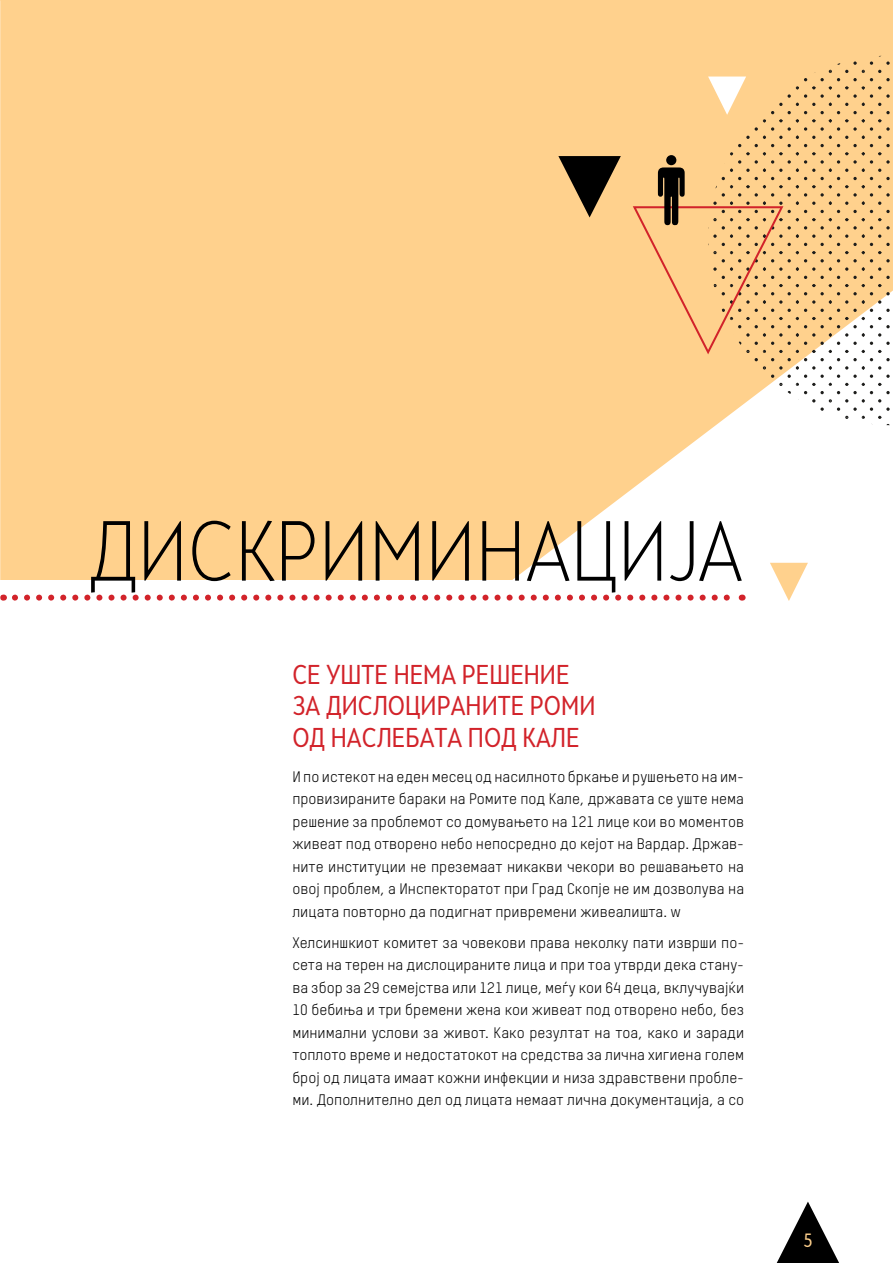
<style>
.page{position:relative;width:893px;height:1263px;background:#fff}
.page>*{position:absolute;margin:0;border:0;box-sizing:border-box;transform-origin:0 0}
.t1{font:300 79.5px "Skola Sans Cn";color:#000}
.t2{font:25.5px/31.5px "Skola Sans Cn";color:#d2232a}
.t3{font:18px "Skola Sans Cn";color:#ffd18d}
.t4{font:15px/22.5px "Oxfam TSTARPRO";color:#000;text-align:justify}
</style>
<div class="page">
<svg style="left:777px;top:1201px;width:62px;height:62px"></svg>
<svg style="left:0;top:0;width:893px;height:580px;background:#ffd598"></svg>
<svg style="left:558px;top:156px;width:63px;height:61px;background:#7f6846"></svg>
<svg style="left:770px;top:563px;width:38px;height:38px"></svg>
<svg style="left:15px;top:595px;width:715px;height:6px"></svg>
<svg style="left:631px;top:56px;width:259px;height:369px;background:#f3cc94"></svg>
<div style="left:666px;top:155px;width:10px;height:10px;background:#000;border-radius:50%"></div>
<h1 class="t1" style="left:89px;top:504px;width:655px">ДИСКРИМИНАЦИЈА</h1>
<h2 class="t2" style="left:292px;top:658px;width:305px">СЕ УШТЕ НЕМА РЕШЕНИЕ<br>ЗА ДИСЛОЦИРАНИТЕ РОМИ<br>ОД НАСЛЕБАТА ПОД КАЛЕ</h2>
<p class="t4" style="left:292px;top:765px;width:453px">И по истекот на еден месец од насилното бркање и рушењето на им&shy;провизираните бараки на Ромите под Кале, државата се уште нема решение за проблемот со домувањето на 121 лице кои во моментов живеат под отворено небо непосредно до кејот на Вардар. Држав&shy;ните институции не преземаат никакви чекори во решавањето на овој проблем, а Инспекторатот при Град Скопје не им дозволува на лицата повторно да подигнат привремени живеалишта. w</p>
<p class="t4" style="left:292px;top:931px;width:453px">Хелсиншкиот комитет за човекови права неколку пати изврши по&shy;сета на терен на дислоцираните лица и при тоа утврди дека стану&shy;ва збор за 29 семејства или 121 лице, меѓу кои 64 деца, вклучувајќи 10 бебиња и три бремени жена кои живеат под отворено небо, без минимални услови за живот. Како резултат на тоа, како и заради топлото време и недостатокот на средства за лична хигиена голем број од лицата имаат кожни инфекции и низа здравствени пробле&shy;ми. Дополнително дел од лицата немаат лична документација, а со</p>
<p class="t3" style="left:803px;top:1230px;width:11px">5</p>
</div>
